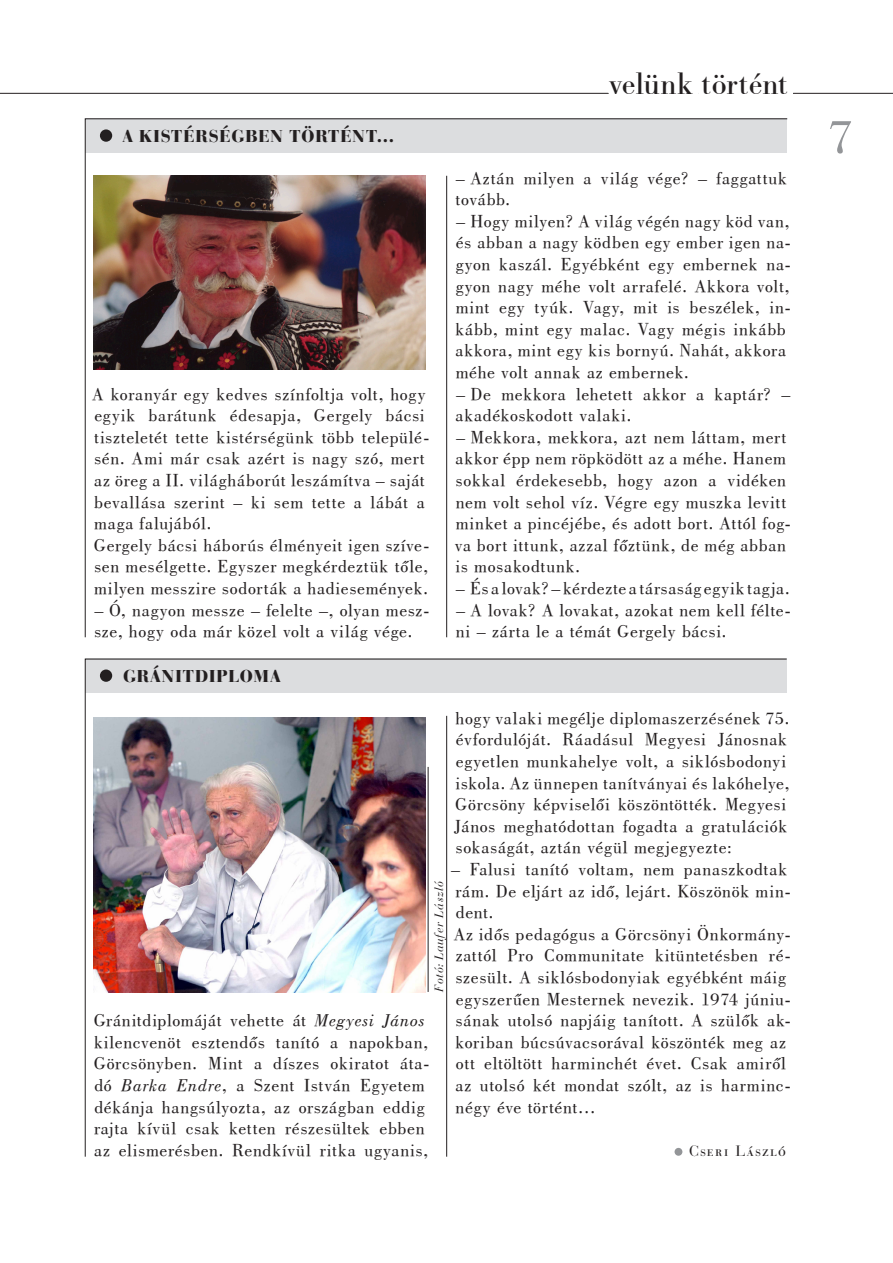
<style>
.page{position:relative;width:893px;height:1263px;background:#fff}
.page>*{position:absolute;margin:0;border:0;box-sizing:border-box;transform-origin:0 0}
.t1{font:51px "Bodoni Bk PFL";color:#939598}
.t2{font:30px "B Bodoni PFL";letter-spacing:.025em;color:#231f20}
.t3{font:18px/21.6px "Bodoni Bk PFL";letter-spacing:.04em;color:#231f20}
.t4{font:18px "Bauer Bodoni Blk PFL";letter-spacing:.05em;color:#231f20}
.t5{font:15px "Bauer Bodoni SCPFL";letter-spacing:.09em;color:#231f20}
.t6{font:italic 12px "Bauer Bodoni Os FPFL";letter-spacing:.055em;color:#231f20}
.s1{font-style:italic}
</style>
<div class="page">
<hr style="left:0;top:93px;width:893px;height:1px;background:#231f20">
<svg style="left:595px;top:92px;width:207px;height:2px"></svg>
<svg style="left:85px;top:118px;width:703px;height:520px"></svg>
<img style="left:85px;top:659px;width:702px;height:498px">
<p class="t4" style="left:123px;top:124px;width:273px">A KISTÉRSÉGBEN TÖRTÉNT…</p>
<p class="t3" style="left:92px;top:383px;width:338px">A koranyár egy kedves színfoltja volt, hogy egyik barátunk édesapja, Gergely bácsi tiszteletét tette kistérségünk több települé&shy;sén. Ami már csak azért is nagy szó, mert az öreg a II. világháborút leszámítva – saját bevallása szerint – ki sem tette a lábát a maga falujából.<br>Gergely bácsi háborús élményeit igen szíve&shy;sen mesélgette. Egyszer megkérdeztük tőle, milyen messzire sodorták a hadiesemények.</p>
<p class="t3" style="left:94px;top:599px;width:336px"><span class="s1">–</span> Ó, nagyon messze – felelte –, olyan mes - sze, hogy oda már közel volt a világ vége.</p>
<p class="t4" style="left:123px;top:664px;width:159px">GRÁNITDIPLOMA</p>
<h2 class="t2" style="left:609px;top:66px;width:181px">velünk történt</h2>
<p class="t3" style="left:456px;top:167px;width:333px"><span class="s1">–</span> Aztán milyen a világ vége? – faggattuk tovább.</p>
<p class="t3" style="left:455px;top:210px;width:337px"><span class="s1">–</span> Hogy milyen? A világ végén nagy köd van, és abban a nagy ködben egy ember igen na&shy;gyon kaszál. Egyébként egy embernek na&shy;gyon nagy méhe volt arrafelé. Akkora volt, mint egy tyúk. Vagy, mit is beszélek, in&shy;kább, mint egy malac. Vagy mégis inkább akkora, mint egy kis bornyú. Nahát, akkora méhe volt annak az embernek.</p>
<p class="t3" style="left:456px;top:383px;width:336px"><span class="s1">–</span> De mekkora lehetett akkor a kaptár? – akadékoskodott valaki.</p>
<p class="t3" style="left:455px;top:426px;width:337px"><span class="s1">–</span> Mekkora, mekkora, azt nem láttam, mert akkor épp nem röpködött az a méhe. Hanem sokkal érdekesebb, hogy azon a vidéken nem volt sehol víz. Végre egy muszka levitt minket a pincéjébe, és adott bort. Attól fog&shy;va bort ittunk, azzal főztünk, de még abban is mosakodtunk.</p>
<p class="t3" style="left:457px;top:577px;width:334px"><span class="s1">–</span> És a lovak? – kérdezte a társaság egyik tagja.</p>
<p class="t3" style="left:456px;top:599px;width:337px"><span class="s1">–</span> A lovak? A lovakat, azokat nem kell félte&shy;ni – zárta le a témát Gergely bácsi.</p>
<p class="t3" style="left:454px;top:707px;width:337px">hogy valaki megélje diplomaszerzésének 75. évfordulóját. Ráadásul Megyesi Jánosnak egyetlen munkahelye volt, a siklósbodonyi iskola. Az ünnepen tanítványai és lakóhelye, Görcsöny képviselői köszöntötték. Megyesi János meghatódottan fogadta a gratulációk sokaságát, aztán végül megjegyezte:</p>
<p class="t3" style="left:451px;top:858px;width:341px">– Falusi tanító voltam, nem panaszkodtak rám. De eljárt az idő, lejárt. Köszönök min&shy;dent.<br>Az idős pedagógus a Görcsönyi Önkormány&shy;zattól Pro Communitate kitüntetésben ré&shy;szesült. A siklósbodonyiak egyébként máig egyszerűen Mesternek nevezik. 1974 júniu&shy;sának utolsó napjáig tanított. A szülők ak&shy;koriban búcsúvacsorával köszönték meg az ott eltöltött harminchét évet. Csak amiről az utolsó két mondat szólt, az is harminc&shy;négy éve történt…</p>
<p class="t5" style="left:689px;top:1142px;width:98px">Cseri László</p>
<p class="t6" style="left:432px;top:992px;width:112px;rotate:-90deg">Fotó: Laufer László</p>
<p class="t3" style="left:94px;top:1009px;width:337px">Gránitdiplomáját vehette át <span class="s1">Megyesi János </span>kilencvenöt esztendős tanító a napokban, Görcsönyben. Mint a díszes okiratot áta&shy;dó <span class="s1">Barka Endre</span>, a Szent István Egyetem dékánja hangsúlyozta, az országban eddig rajta kívül csak ketten részesültek ebben az elismerésben. Rendkívül ritka ugyanis,</p>
<h1 class="t1" style="left:828px;top:105px;width:27px">7</h1>
</div>
